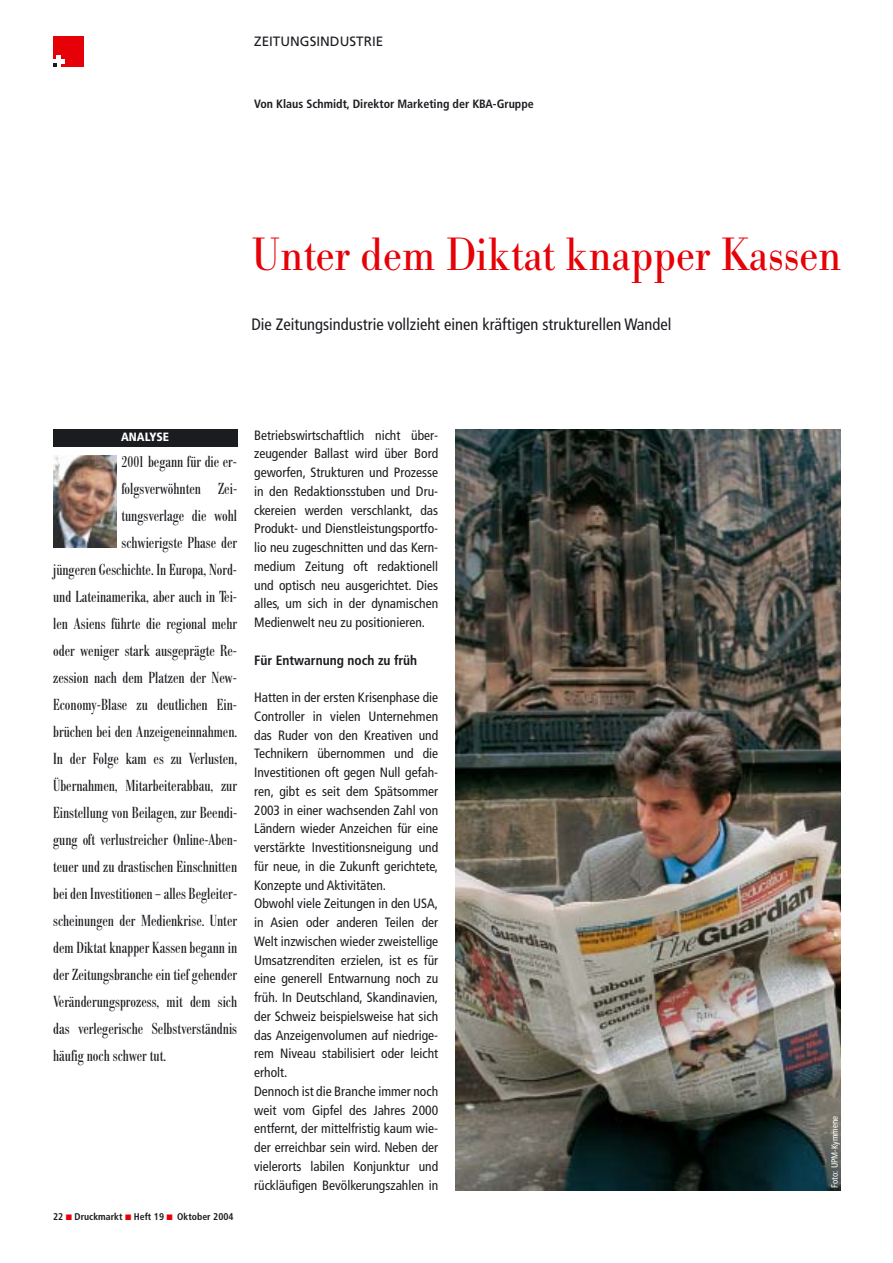
<style>
.page{position:relative;width:893px;height:1263px;background:#fff}
.page>*{position:absolute;margin:0;border:0;box-sizing:border-box;transform-origin:0 0}
.t1{font:48px "Bodoni Nr 1 SB";letter-spacing:-.015em;color:#e60007;scale:.9 1}
.t2{font:16.5px "Bodoni Nr 1 SB Con";color:#1b1c20}
.t3{font:condensed 16.5px "Frutiger";color:#1b1c20}
.t4{font:condensed 13.5px/18.8px "Frutiger";color:#1b1c20;text-align:justify}
.t5{font:700 condensed 13.5px "Frutiger";color:#1b1c20}
.t6{font:13.5px "Frutiger";color:#1b1c20}
.t7{font:700 condensed 12px "Frutiger";color:#1b1c20}
.t8{font:900 condensed 12px "Frutiger";color:#fff}
.t9{font:700 condensed 9.75px "Frutiger";color:#1b1c20}
.t10{font:condensed 9px "Frutiger";color:#fff}
</style>
<div class="page">
<div style="left:53px;top:36px;width:31px;height:31px;background:#e60007"></div>
<div style="left:53px;top:59px;width:12px;height:5px;background:#fff"></div>
<hr style="left:57px;top:56px;width:4px;height:11px;background:#fff">
<div style="left:53px;top:429px;width:184px;height:17px;background:#1b1c20"></div>
<img style="left:53px;top:456px;width:64px;height:92px">
<img style="left:455px;top:429px;width:385px;height:762px">
<p class="t6" style="left:254px;top:36px;width:130px">ZEITUNGSINDUSTRIE</p>
<p class="t7" style="left:254px;top:99px;width:281px">Von Klaus Schmidt, Direktor Marketing der KBA-Gruppe</p>
<h1 class="t1" style="left:251px;top:235px;width:657px">Unter dem Diktat knapper Kassen</h1>
<p class="t3" style="left:251px;top:317px;width:421px">Die Zeitungsindustrie vollzieht einen kräftigen strukturellen Wandel</p>
<p class="t8" style="left:121px;top:432px;width:49px">ANALYSE</p>
<p class="t2" style="left:121px;top:455px;width:117px">2001 begann für die er-</p>
<p class="t2" style="left:121px;top:482px;width:117px">folgsverwöhnten Zei-</p>
<p class="t2" style="left:121px;top:509px;width:117px">tungsverlage die wohl</p>
<p class="t2" style="left:121px;top:536px;width:117px">schwierigste Phase der</p>
<p class="t2" style="left:53px;top:563px;width:185px">jüngeren Geschichte. In Europa, Nord-</p>
<p class="t2" style="left:53px;top:590px;width:185px">und Lateinamerika, aber auch in Tei-</p>
<p class="t2" style="left:53px;top:617px;width:185px">len Asiens führte die regional mehr</p>
<p class="t2" style="left:53px;top:644px;width:185px">oder weniger stark ausgeprägte Re-</p>
<p class="t2" style="left:53px;top:671px;width:185px">zession nach dem Platzen der New-</p>
<p class="t2" style="left:53px;top:698px;width:185px">Economy-Blase zu deutlichen Ein-</p>
<p class="t2" style="left:53px;top:725px;width:185px">brüchen bei den Anzeigeneinnahmen.</p>
<p class="t2" style="left:53px;top:752px;width:185px">In der Folge kam es zu Verlusten,</p>
<p class="t2" style="left:53px;top:779px;width:185px">Übernahmen, Mitarbeiterabbau, zur</p>
<p class="t2" style="left:53px;top:806px;width:185px">Einstellung von Beilagen, zur Beendi-</p>
<p class="t2" style="left:53px;top:833px;width:185px">gung oft verlustreicher Online-Aben-</p>
<p class="t2" style="left:53px;top:860px;width:185px">teuer und zu drastischen Einschnitten</p>
<p class="t2" style="left:53px;top:887px;width:185px">bei den Investitionen – alles Begleiter-</p>
<p class="t2" style="left:53px;top:914px;width:185px">scheinungen der Medienkrise. Unter</p>
<p class="t2" style="left:53px;top:941px;width:185px">dem Diktat knapper Kassen begann in</p>
<p class="t2" style="left:53px;top:968px;width:185px">der Zeitungsbranche ein tief gehender</p>
<p class="t2" style="left:53px;top:995px;width:185px">Veränderungsprozess, mit dem sich</p>
<p class="t2" style="left:53px;top:1022px;width:185px">das verlegerische Selbstverständnis</p>
<p class="t2" style="left:53px;top:1049px;width:114px">häufig noch schwer tut.</p>
<p class="t9" style="left:53px;top:1212px;width:112px">22 Druckmarkt Heft 19</p>
<p class="t9" style="left:177px;top:1212px;width:58px">Oktober 2004</p>
<p class="t4" style="left:254px;top:427px;width:185px">Betriebswirtschaftlich nicht über&shy;zeugender Ballast wird über Bord geworfen, Strukturen und Prozesse in den Redaktionsstuben und Dru&shy;ckereien werden verschlankt, das Produkt- und Dienstleistungsportfo&shy;lio neu zugeschnitten und das Kern&shy;medium Zeitung oft redaktionell und optisch neu ausgerichtet. Dies alles, um sich in der dynamischen Medienwelt neu zu positionieren.</p>
<p class="t5" style="left:254px;top:654px;width:165px">Für Entwarnung noch zu früh</p>
<p class="t4" style="left:254px;top:689px;width:185px;text-align:left">Hatten in der ersten Krisenphase die Controller in vielen Unternehmen das Ruder von den Kreativen und Technikern übernommen und die Investitionen oft gegen Null gefah&shy;ren, gibt es seit dem Spätsommer 2003 in einer wachsenden Zahl von Ländern wieder Anzeichen für eine verstärkte Investitionsneigung und für neue, in die Zukunft gerichtete, Konzepte und Aktivitäten.<br>Obwohl viele Zeitungen in den USA, in Asien oder anderen Teilen der Welt inzwischen wieder zweistellige Umsatzrenditen erzielen, ist es für eine generell Entwarnung noch zu früh. In Deutschland, Skandinavien, der Schweiz beispielsweise hat sich das Anzeigenvolumen auf niedrige&shy;rem Niveau stabilisiert oder leicht erholt.<br>Dennoch ist die Branche immer noch weit vom Gipfel des Jahres 2000 entfernt, der mittelfristig kaum wie&shy;der erreichbar sein wird. Neben der vielerorts labilen Konjunktur und rückläufigen Bevölkerungszahlen in</p>
<p class="t10" style="left:831px;top:1188px;width:73px;rotate:-90deg">Foto: UPM-Kymmene</p>
</div>
